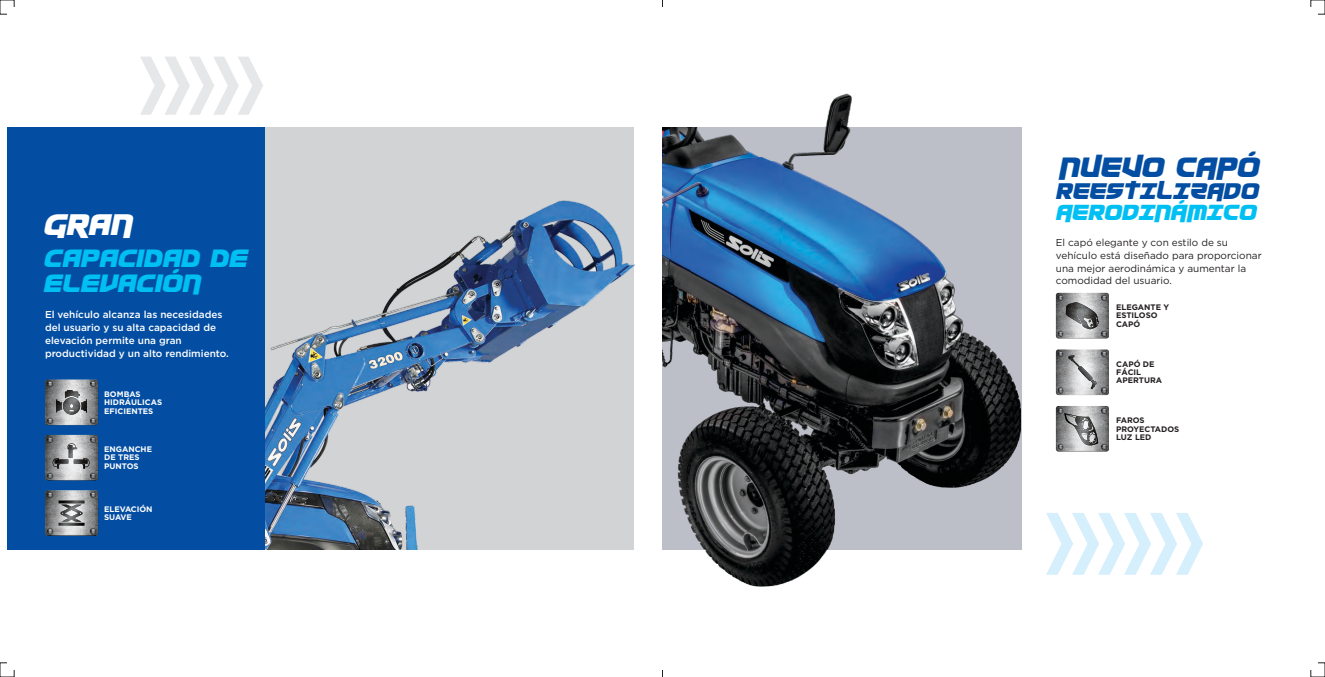
<style>
.page{position:relative;width:1325px;height:677px;background:#fff}
.page>*{position:absolute;margin:0;border:0;box-sizing:border-box;transform-origin:0 0}
.t1{font:italic 29px "Moltors Semi";color:#fff}
.t2{font:italic 27.2px "Moltors Semi";color:#034ea2}
.t3{font:italic 24.4px/24.5px "Moltors Semi";color:#00c0f3}
.t4{font:italic 22px "Moltors Semi";color:#034ea2}
.t5{font:italic 21.3px "Moltors Semi";color:#00c0f3}
.t6{font:10px/12.9px "Gotham";color:#231f20}
.t7{font:500 10px/13px "Gotham";color:#fff}
.t8{font:700 8px/8.4px "Gotham";color:#231f20}
.t9{font:700 8px/8.4px "Gotham";color:#fff}
</style>
<div class="page">
<svg style="left:140px;top:57px;width:123px;height:58px"></svg>
<svg style="left:1046px;top:513px;width:157px;height:61px"></svg>
<img style="left:662px;top:127px;width:28px;height:422px">
<img style="left:1055px;top:293px;width:53px;height:45px;border-radius:3px">
<svg style="left:1057px;top:294px;width:50px;height:43px"></svg>
<img style="left:1065px;top:302px;width:34px;height:27px">
<img style="left:1055px;top:349px;width:53px;height:46px;border-radius:3px">
<svg style="left:1057px;top:350px;width:50px;height:44px"></svg>
<img style="left:1067px;top:355px;width:29px;height:34px">
<img style="left:1055px;top:406px;width:53px;height:45px;border-radius:3px">
<svg style="left:1057px;top:407px;width:50px;height:43px"></svg>
<img style="left:1064px;top:413px;width:34px;height:34px">
<div style="left:264px;top:127px;width:370px;height:422px;background:#d1d3d4"></div>
<img style="left:264px;top:187px;width:370px;height:362px">
<img style="left:690px;top:93px;width:330px;height:493px">
<div style="left:7px;top:127px;width:257px;height:422px;background:#034ea2"></div>
<img style="left:45px;top:379px;width:53px;height:46px;border-radius:3px">
<svg style="left:46px;top:380px;width:51px;height:44px"></svg>
<img style="left:56px;top:390px;width:31px;height:25px">
<img style="left:45px;top:490px;width:53px;height:45px;border-radius:3px">
<svg style="left:46px;top:491px;width:7px;height:7px"></svg>
<svg style="left:46px;top:527px;width:7px;height:7px"></svg>
<svg style="left:59px;top:491px;width:38px;height:43px"></svg>
<img style="left:59px;top:500px;width:26px;height:25px">
<img style="left:45px;top:434px;width:53px;height:46px;border-radius:3px">
<svg style="left:46px;top:436px;width:51px;height:43px"></svg>
<img style="left:53px;top:443px;width:37px;height:25px">
<h1 class="t1" style="left:42px;top:213px;width:90px">GRAN</h1>
<h3 class="t3" style="left:43px;top:248px;width:205px">CAPACIDAD DE<br>ELEVACIÓN</h3>
<p class="t7" style="left:45px;top:308px;width:185px">El vehículo alcanza las necesidades del usuario y su alta capacidad de elevación permite una gran productividad y un alto rendimiento.</p>
<p class="t9" style="left:104px;top:390px;width:59px">BOMBAS<br>HIDRÁULICAS<br>EFICIENTES</p>
<p class="t9" style="left:104px;top:445px;width:49px">ENGANCHE<br>DE TRES<br>PUNTOS</p>
<p class="t9" style="left:104px;top:505px;width:50px">ELEVACIÓN<br>SUAVE</p>
<h2 class="t2" style="left:1058px;top:157px;width:202px">NUEVO CAPÓ</h2>
<h3 class="t4" style="left:1055px;top:182px;width:204px">REESTILIZADO</h3>
<h3 class="t5" style="left:1055px;top:204px;width:202px">AERODINÁMICO</h3>
<p class="t6" style="left:1055px;top:236px;width:207px">El capó elegante y con estilo de su vehículo está diseñado para proporcionar una mejor aerodinámica y aumentar la comodidad del usuario.</p>
<p class="t8" style="left:1116px;top:303px;width:55px">ELEGANTE Y<br>ESTILOSO<br>CAPÓ</p>
<p class="t8" style="left:1116px;top:360px;width:48px">CAPÓ DE<br>FÁCIL<br>APERTURA</p>
<p class="t8" style="left:1116px;top:416px;width:65px">FAROS<br>PROYECTADOS<br>LUZ LED</p>
</div>
